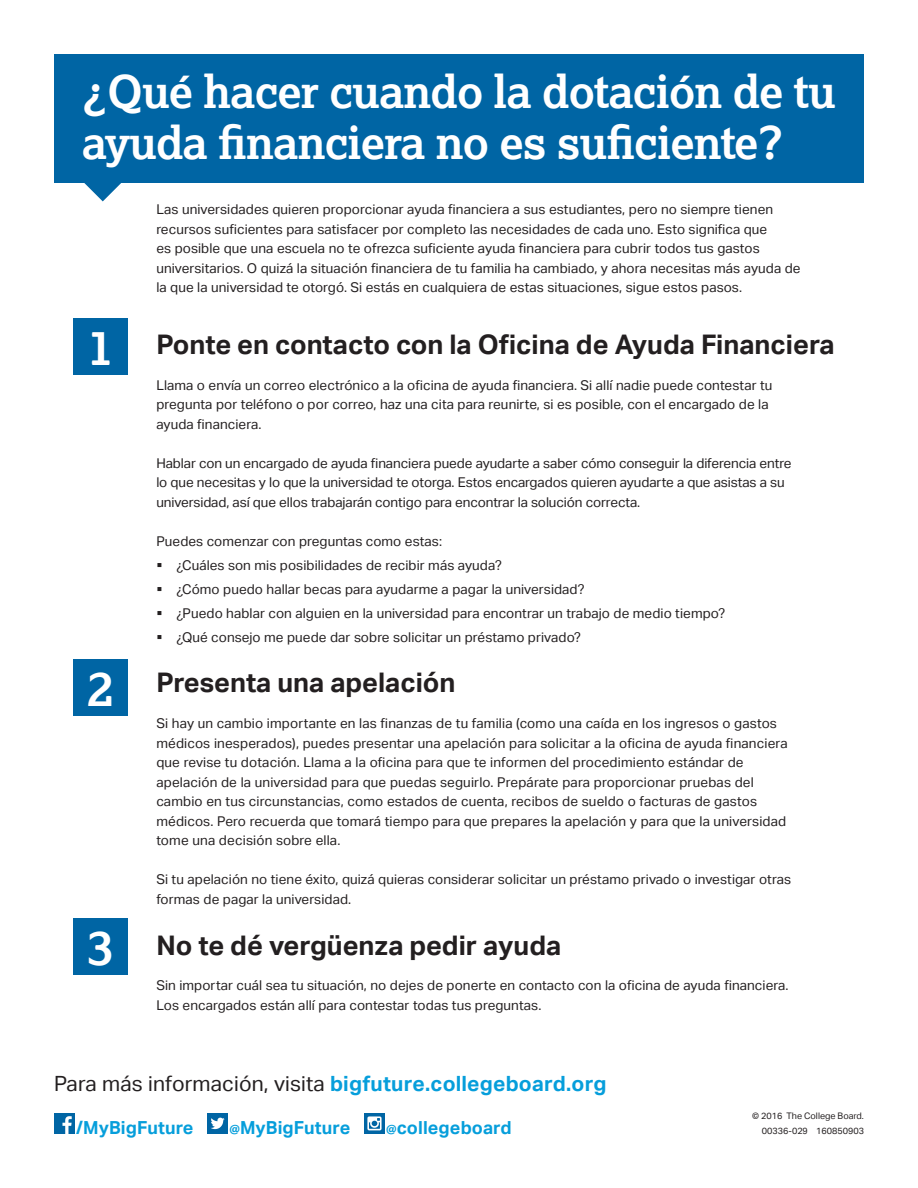
<style>
.page{position:relative;width:918px;height:1188px;background:#fff}
.page>*{position:absolute;margin:0;border:0;box-sizing:border-box;transform-origin:0 0}
.t1{font:700 48.9px "Lexia";color:#fff}
.t2{font:700 45px/51px "Lexia";letter-spacing:-.02em;color:#fff}
.t3{font:700 27px "Aktiv Grotesk";color:#231f20}
.t4{font:700 21px "Aktiv Grotesk";letter-spacing:.01em;color:#069edb}
.t5{font:700 18px "Aktiv Grotesk";letter-spacing:.005em;color:#069edb}
.t6{font:13.5px/19.5px "Aktiv Grotesk";letter-spacing:.005em;color:#231f20}
.t7{font:9px "Aktiv Grotesk";color:#231f20}
.s1{font-weight:400;color:#231f20}
.s2{font-size:10.5px}
</style>
<div class="page">
<div style="left:54px;top:54px;width:810px;height:129px;background:#0065a4"></div>
<svg style="left:84px;top:183px;width:37px;height:18px"></svg>
<div style="left:74px;top:319px;width:54px;height:56px;background:#0065a4"></div>
<div style="left:74px;top:659px;width:54px;height:56px;background:#0065a4"></div>
<div style="left:74px;top:918px;width:54px;height:57px;background:#0065a4"></div>
<img style="left:54px;top:1114px;width:20px;height:20px">
<img style="left:207px;top:1114px;width:20px;height:20px">
<img style="left:364px;top:1114px;width:20px;height:20px">
<h2 class="t2" style="left:82px;top:65px;width:755px">¿Qué hacer cuando la dotación de tu ayuda financiera no es suficiente?</h2>
<p class="t1" style="left:87px;top:317px;width:28px">1</p>
<p class="t1" style="left:87px;top:657px;width:28px">2</p>
<p class="t1" style="left:87px;top:916px;width:28px">3</p>
<p class="t6" style="left:156px;top:200px;width:646px">Las universidades quieren proporcionar ayuda financiera a sus estudiantes, pero no siempre tienen recursos suficientes para satisfacer por completo las necesidades de cada uno. Esto significa que<br>es posible que una escuela no te ofrezca suficiente ayuda financiera para cubrir todos tus gastos universitarios. O quizá la situación financiera de tu familia ha cambiado, y ahora necesitas más ayuda de la que la universidad te otorgó. Si estás en cualquiera de estas situaciones, sigue estos pasos.</p>
<p class="t3" style="left:156px;top:329px;width:680px">Ponte en contacto con la Oficina de Ayuda Financiera</p>
<p class="t6" style="left:156px;top:375px;width:618px">Llama o envía un correo electrónico a la oficina de ayuda financiera. Si allí nadie puede contestar tu pregunta por teléfono o por correo, haz una cita para reunirte, si es posible, con el encargado de la ayuda financiera.</p>
<p class="t6" style="left:156px;top:453px;width:637px">Hablar con un encargado de ayuda financiera puede ayudarte a saber cómo conseguir la diferencia entre lo que necesitas y lo que la universidad te otorga. Estos encargados quieren ayudarte a que asistas a su universidad, así que ellos trabajarán contigo para encontrar la solución correcta.</p>
<p class="t6" style="left:156px;top:531px;width:287px">Puedes comenzar con preguntas como estas:</p>
<p class="t6" style="left:177px;top:555px;width:327px">¿Cuáles son mis posibilidades de recibir más ayuda?</p>
<p class="t6" style="left:177px;top:579px;width:409px">¿Cómo puedo hallar becas para ayudarme a pagar la universidad?</p>
<p class="t6" style="left:177px;top:603px;width:550px">¿Puedo hablar con alguien en la universidad para encontrar un trabajo de medio tiempo?</p>
<p class="t6" style="left:177px;top:627px;width:406px">¿Qué consejo me puede dar sobre solicitar un préstamo privado?</p>
<p class="t3" style="left:156px;top:667px;width:301px">Presenta una apelación</p>
<p class="t6" style="left:156px;top:714px;width:633px">Si hay un cambio importante en las finanzas de tu familia (como una caída en los ingresos o gastos médicos inesperados), puedes presentar una apelación para solicitar a la oficina de ayuda financiera que revise tu dotación. Llama a la oficina para que te informen del procedimiento estándar de apelación de la universidad para que puedas seguirlo. Prepárate para proporcionar pruebas del cambio en tus circunstancias, como estados de cuenta, recibos de sueldo o facturas de gastos médicos. Pero recuerda que tomará tiempo para que prepares la apelación y para que la universidad tome una decisión sobre ella.</p>
<p class="t6" style="left:156px;top:870px;width:636px">Si tu apelación no tiene éxito, quizá quieras considerar solicitar un préstamo privado o investigar otras formas de pagar la universidad.</p>
<p class="t3" style="left:156px;top:930px;width:406px">No te dé vergüenza pedir ayuda</p>
<p class="t6" style="left:156px;top:976px;width:634px">Sin importar cuál sea tu situación, no dejes de ponerte en contacto con la oficina de ayuda financiera.<br>Los encargados están allí para contestar todas tus preguntas.</p>
<p class="t4" style="left:54px;top:1072px;width:554px"><span class="s1">Para más información, visita</span> bigfuture.collegeboard.org</p>
<p class="t7" style="left:752px;top:1111px;width:113px">© 2016 The College Board.</p>
<p class="t5" style="left:76px;top:1117px;width:119px">/MyBigFuture</p>
<p class="t5" style="left:229px;top:1117px;width:122px"><span class="s2">@</span>MyBigFuture</p>
<p class="t5" style="left:386px;top:1117px;width:127px"><span class="s2">@</span>collegeboard</p>
<p class="t7" style="left:762px;top:1126px;width:104px">00336-029 160850903</p>
</div>
